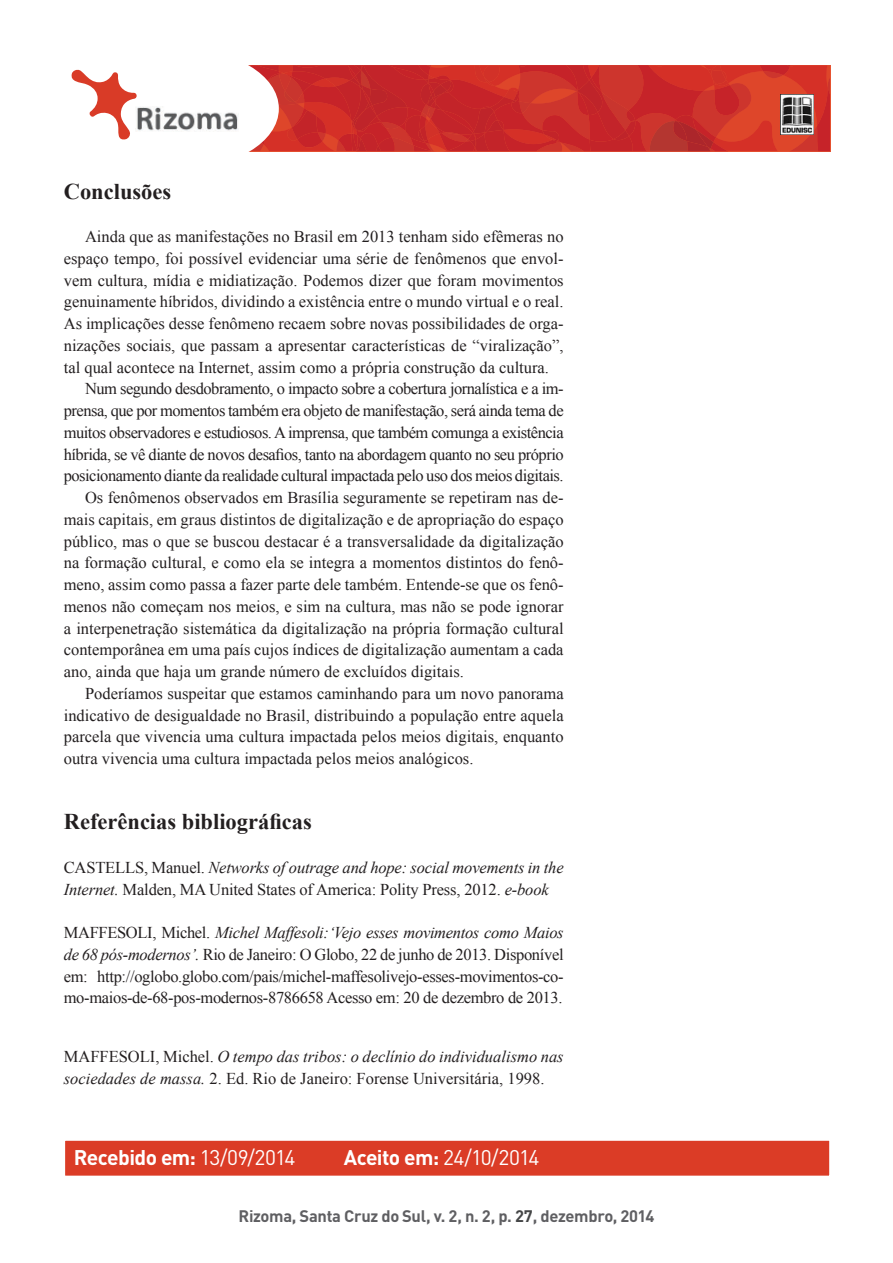
<style>
.page{position:relative;width:893px;height:1263px;background:#fff}
.page>*{position:absolute;margin:0;border:0;box-sizing:border-box;transform-origin:0 0}
.t1{font:700 22.5px "Times New Roman";color:#231f20}
.t2{font:700 21px "DIN Pro";letter-spacing:-.03em;color:#fff}
.t3{font:21px "DIN Pro";letter-spacing:-.045em;color:#fff}
.t4{font:16.5px/21.8px "Times New Roman";color:#231f20}
.t5{font:16.5px "Times New Roman";letter-spacing:-.03em;color:#231f20}
.t6{font:italic 16.5px/21.8px "Times New Roman";color:#231f20}
.t7{font:700 16.5px "DIN Pro";letter-spacing:-.02em;color:#5f5f62}
.s1{font-style:italic}
.s2{font-style:normal}
.s3{font-weight:400}
.s4{font-weight:700}
.s5{color:#454647}
</style>
<div class="page">
<svg style="left:248px;top:65px;width:582px;height:87px;background:#cb2f2b"></svg>
<div style="left:88px;top:52px;width:188px;height:113px;background:#fff;border-radius:50%"></div>
<div style="left:85px;top:49px;width:194px;height:119px;border:6px solid #fff;border-radius:50%"></div>
<img style="left:780px;top:95px;width:34px;height:40px">
<img style="left:137px;top:107px;width:101px;height:24px">
<svg style="left:71px;top:69px;width:66px;height:71px"></svg>
<div style="left:64px;top:1139px;width:767px;height:38px;background:#db3c26;border:2px solid #fff"></div>
<h1 class="t1" style="left:64px;top:175px;width:109px">Conclusões</h1>
<p class="t4" style="left:85px;top:225px;width:480px">Ainda que as manifestações no Brasil em 2013 tenham sido efêmeras no</p>
<p class="t4" style="left:64px;top:247px;width:501px">espaço tempo, foi possível evidenciar uma série de fenômenos que envol-</p>
<p class="t4" style="left:64px;top:269px;width:501px">vem cultura, mídia e midiatização. Podemos dizer que foram movimentos</p>
<p class="t4" style="left:64px;top:291px;width:501px">genuinamente híbridos, dividindo a existência entre o mundo virtual e o real.</p>
<p class="t4" style="left:64px;top:312px;width:501px">As implicações desse fenômeno recaem sobre novas possibilidades de orga-</p>
<p class="t4" style="left:64px;top:334px;width:501px">nizações sociais, que passam a apresentar características de “viralização”,</p>
<p class="t4" style="left:64px;top:356px;width:487px">tal qual acontece na Internet, assim como a própria construção da cultura.</p>
<p class="t5" style="left:85px;top:378px;width:480px">Num segundo desdobramento, o impacto sobre a cobertura jornalística e a im-</p>
<p class="t5" style="left:64px;top:399px;width:501px">prensa, que por momentos também era objeto de manifestação, será ainda tema de</p>
<p class="t5" style="left:64px;top:421px;width:501px">muitos observadores e estudiosos. A imprensa, que também comunga a existência</p>
<p class="t5" style="left:64px;top:443px;width:501px">híbrida, se vê diante de novos desafios, tanto na abordagem quanto no seu próprio</p>
<p class="t5" style="left:64px;top:465px;width:501px">posicionamento diante da realidade cultural impactada pelo uso dos meios digitais.</p>
<p class="t4" style="left:85px;top:486px;width:480px">Os fenômenos observados em Brasília seguramente se repetiram nas de-</p>
<p class="t4" style="left:64px;top:508px;width:501px">mais capitais, em graus distintos de digitalização e de apropriação do espaço</p>
<p class="t4" style="left:64px;top:530px;width:501px">público, mas o que se buscou destacar é a transversalidade da digitalização</p>
<p class="t4" style="left:64px;top:552px;width:501px">na formação cultural, e como ela se integra a momentos distintos do fenô-</p>
<p class="t4" style="left:64px;top:573px;width:501px">meno, assim como passa a fazer parte dele também. Entende-se que os fenô-</p>
<p class="t4" style="left:64px;top:595px;width:501px">menos não começam nos meios, e sim na cultura, mas não se pode ignorar</p>
<p class="t4" style="left:64px;top:617px;width:501px">a interpenetração sistemática da digitalização na própria formação cultural</p>
<p class="t4" style="left:64px;top:639px;width:501px">contemporânea em uma país cujos índices de digitalização aumentam a cada</p>
<p class="t4" style="left:64px;top:660px;width:402px">ano, ainda que haja um grande número de excluídos digitais.</p>
<p class="t4" style="left:85px;top:682px;width:480px">Poderíamos suspeitar que estamos caminhando para um novo panorama</p>
<p class="t4" style="left:64px;top:704px;width:501px">indicativo de desigualdade no Brasil, distribuindo a população entre aquela</p>
<p class="t4" style="left:64px;top:726px;width:501px">parcela que vivencia uma cultura impactada pelos meios digitais, enquanto</p>
<p class="t4" style="left:64px;top:747px;width:411px">outra vivencia uma cultura impactada pelos meios analógicos.</p>
<h1 class="t1" style="left:64px;top:806px;width:250px">Referências bibliográficas</h1>
<p class="t4" style="left:64px;top:856px;width:501px">CASTELLS, Manuel. <span class="s1">Networks of outrage and hope: social movements in the<br>Internet.</span> Malden, MA United States of America: Polity Press, 2012. <span class="s1">e-book</span></p>
<p class="t4" style="left:64px;top:921px;width:501px;text-align:justify">MAFFESOLI, Michel. <span class="s1">Michel Maffesoli:‘Vejo esses movimentos como Maios de 68 pós-modernos’.</span> Rio de Janeiro: O Globo, 22 de junho de 2013. Disponível em: http://oglobo.globo.com/pais/michel-maffesolivejo-esses-movimentos-co&shy;mo-maios-de-68-pos-modernos-8786658 Acesso em: 20 de dezembro de 2013.</p>
<p class="t6" style="left:64px;top:1045px;width:501px"><span class="s2">MAFFESOLI, Michel.</span> O tempo das tribos: o declínio do individualismo nas sociedades de massa. <span class="s2">2. Ed. Rio de Janeiro: Forense Universitária, 1998.</span></p>
<p class="t2" style="left:74px;top:1143px;width:223px">Recebido em: <span class="s3">13/09/2014</span></p>
<p class="t3" style="left:344px;top:1143px;width:197px"><span class="s4">Aceito em:</span> 24/10/2014</p>
<p class="t7" style="left:239px;top:1205px;width:417px">Rizoma, Santa Cruz do Sul, v. 2, n. 2, p. <span class="s5">27</span>, dezembro, 2014</p>
</div>
